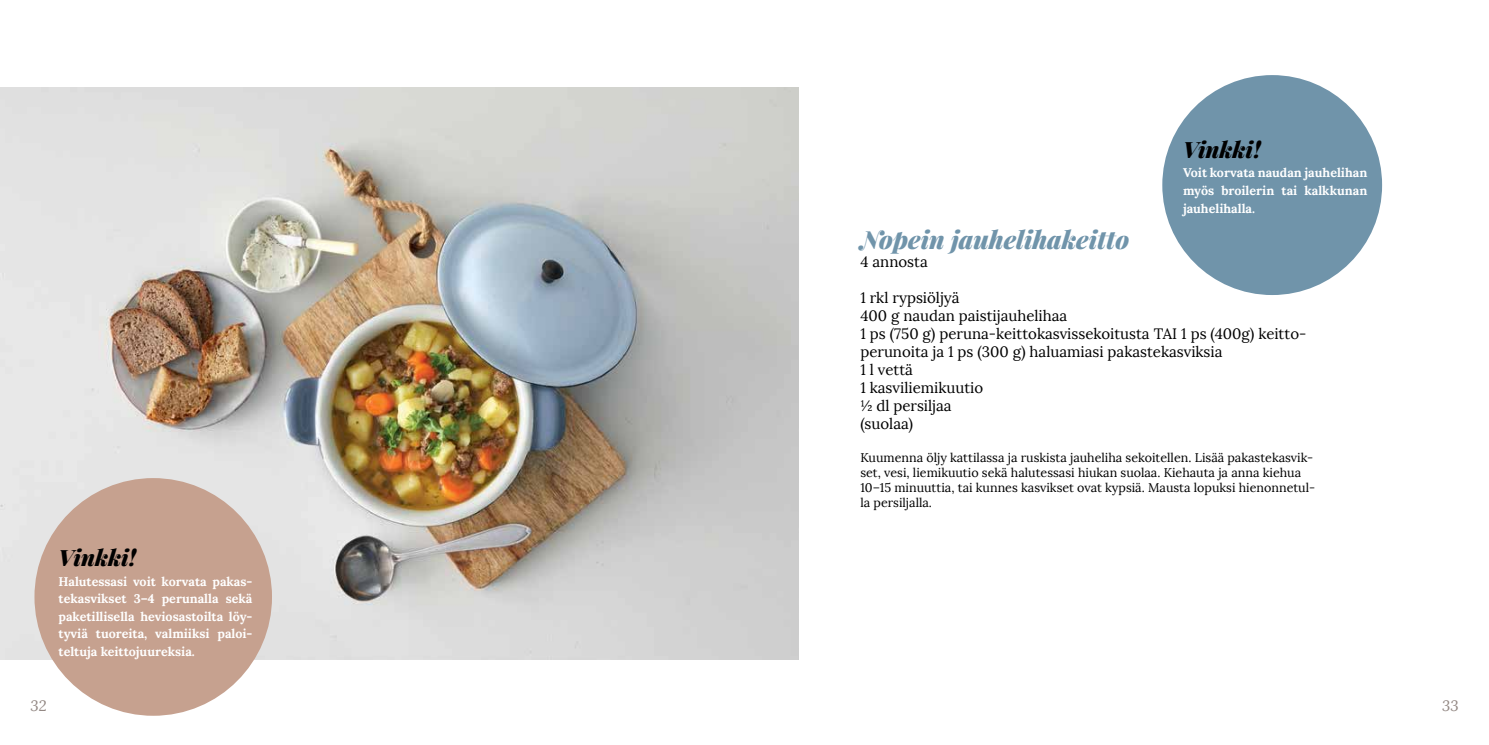
<style>
.page{position:relative;width:1489px;height:745px;background:#fff}
.page>*{position:absolute;margin:0;border:0;box-sizing:border-box;transform-origin:0 0}
.t1{font:italic 900 25px "Playfair Display";color:#7094aa}
.t2{font:italic 900 22.5px "Playfair Display";color:#000}
.t3{font:15px/18px "Lora";color:#000}
.t4{font:italic 15px "Lora";color:#938884}
.t5{font:12.5px/15px "Lora";color:#000}
.t6{font:700 12.5px/17.5px "Lora";color:#fff;text-align:justify}
</style>
<div class="page">
<img style="left:0;top:87px;width:798px;height:572px">
<div style="left:34px;top:478px;width:238px;height:237px;background:#c6a18f;border-radius:50%"></div>
<div style="left:1162px;top:75px;width:219px;height:220px;background:#7094aa;border-radius:50%"></div>
<h2 class="t2" style="left:1182px;top:131px;width:79px">Vinkki!</h2>
<p class="t6" style="left:1182px;top:164px;width:186px">Voit korvata naudan jauhelihan myös broilerin tai kalkkunan jauhelihalla.</p>
<h2 class="t2" style="left:58px;top:538px;width:79px">Vinkki!</h2>
<p class="t6" style="left:58px;top:572px;width:195px">Halutessasi voit korvata pakas&shy;tekasvikset 3–4 perunalla sekä paketillisella heviosastoilta löy&shy;tyviä tuoreita, valmiiksi paloi&shy;teltuja keittojuureksia.</p>
<h1 class="t1" style="left:860px;top:218px;width:270px">Nopein jauhelihakeitto</h1>
<p class="t3" style="left:860px;top:252px;width:69px">4 annosta</p>
<p class="t3" style="left:860px;top:288px;width:447px">1 rkl rypsiöljyä<br>400 g naudan paistijauhelihaa<br>1 ps (750 g) peruna-keittokasvissekoitusta TAI 1 ps (400g) keitto&shy;perunoita ja 1 ps (300 g) haluamiasi pakastekasviksia<br>1 l vettä<br>1 kasviliemikuutio<br>½ dl persiljaa<br>(suolaa)</p>
<p class="t5" style="left:860px;top:450px;width:456px">Kuumenna öljy kattilassa ja ruskista jauheliha sekoitellen. Lisää pakastekasvik&shy;set, vesi, liemikuutio sekä halutessasi hiukan suolaa. Kiehauta ja anna kiehua 10–15 minuuttia, tai kunnes kasvikset ovat kypsiä. Mausta lopuksi hienonnetul&shy;la persiljalla.</p>
<p class="t4" style="left:31px;top:695px;width:18px">32</p>
<p class="t4" style="left:1441px;top:695px;width:18px">33</p>
</div>
